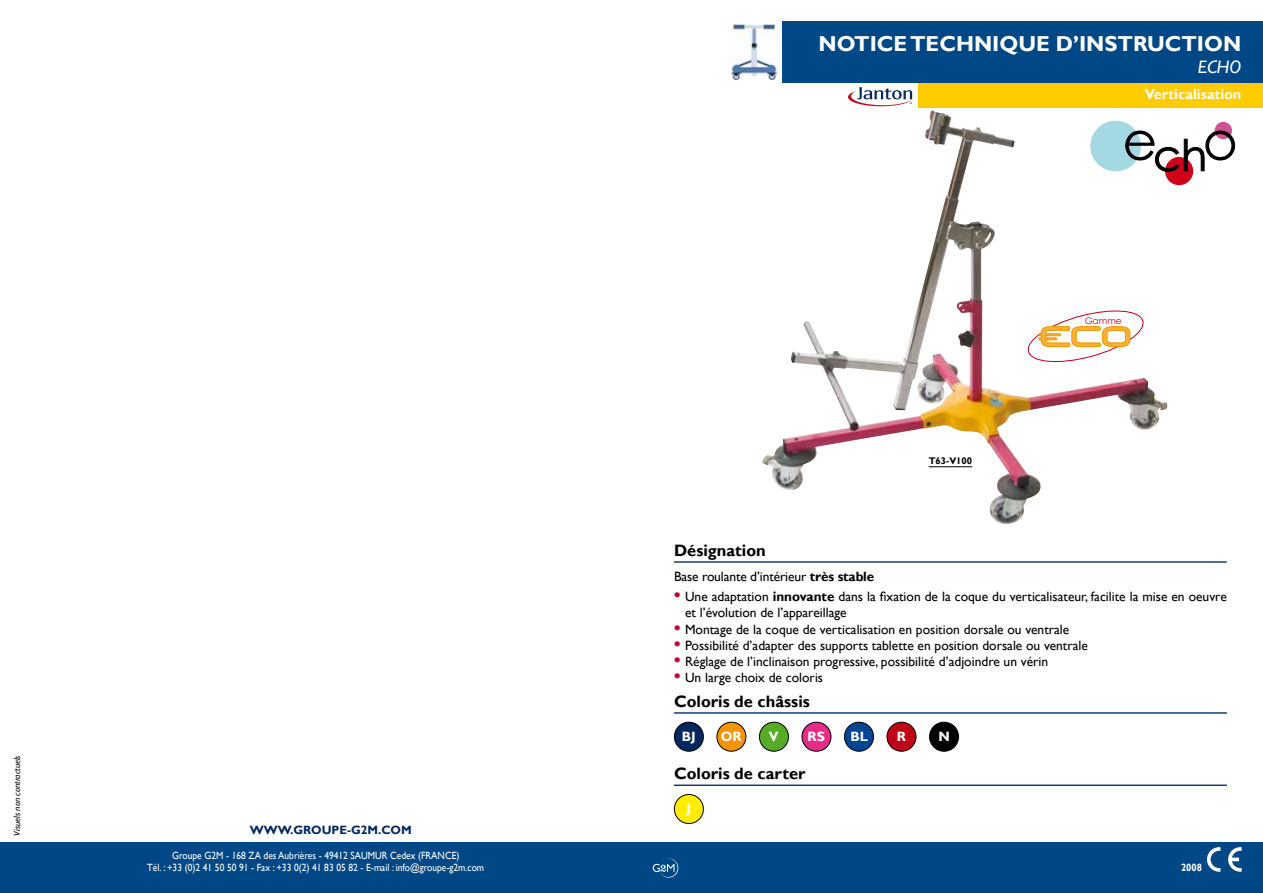
<style>
.page{position:relative;width:1263px;height:893px;background:#fff}
.page>*{position:absolute;margin:0;border:0;box-sizing:border-box;transform-origin:0 0}
.t1{font:700 21.6px "Gill Sans";color:#fff}
.t2{font:italic 18px "Gill Sans";color:#fff}
.t3{font:700 16.5px "Gill Sans";color:#000}
.t4{font:700 14.4px "Gill Sans";color:#fff}
.t5{font:13.5px/16.2px "Gill Sans";color:#000}
.t6{font:700 13.5px "Gill Sans";color:#fff}
.t7{font:700 12px "Gill Sans";color:#00285f}
.t8{font:10.5px/12.6px "Gill Sans";color:#fff;text-align:center;scale:.9 1}
.t9{font:700 10.5px "Gill Sans";color:#fff;scale:.9 1}
.t10{font:700 9.6px "Gill Sans";color:#000}
.t11{font:italic 9px "Gill Sans";color:#000}
.t12{font:9px "Century Gothic";color:#c00418}
.s1{font-weight:700}
.s2{font-weight:700;font-size:18px;color:#c1002b}
</style>
<div class="page">
<div style="left:631px;top:842px;width:632px;height:51px;background:#004885"></div>
<div style="left:0;top:842px;width:631px;height:51px;background:#004885"></div>
<svg style="left:1207px;top:847px;width:13px;height:25px"></svg>
<svg style="left:1228px;top:847px;width:13px;height:25px"></svg>
<svg style="left:653px;top:858px;width:26px;height:20px"></svg>
<svg style="left:848px;top:87px;width:64px;height:19px"></svg>
<div style="left:918px;top:80px;width:345px;height:27px;background:#fc0"></div>
<div style="left:782px;top:21px;width:481px;height:61px;background:#004885"></div>
<img style="left:731px;top:24px;width:47px;height:55px">
<hr style="left:674px;top:712px;width:553px;height:2px;background:#00285f">
<hr style="left:674px;top:785px;width:553px;height:1px;background:#00285f">
<div style="left:674px;top:794px;width:29px;height:29px;background:#ffed00;border-radius:50%"></div>
<div style="left:674px;top:794px;width:30px;height:30px;border:1px solid #000;border-radius:50%"></div>
<div style="left:674px;top:722px;width:29px;height:29px;background:#00285f;border-radius:50%"></div>
<div style="left:674px;top:722px;width:30px;height:30px;border:1px solid #000;border-radius:50%"></div>
<div style="left:717px;top:722px;width:29px;height:29px;background:#f39400;border-radius:50%"></div>
<div style="left:716px;top:722px;width:30px;height:30px;border:1px solid #000;border-radius:50%"></div>
<div style="left:759px;top:722px;width:29px;height:29px;background:#57ab27;border-radius:50%"></div>
<div style="left:759px;top:722px;width:30px;height:30px;border:1px solid #000;border-radius:50%"></div>
<div style="left:802px;top:722px;width:29px;height:29px;background:#e52d87;border-radius:50%"></div>
<div style="left:801px;top:722px;width:30px;height:30px;border:1px solid #000;border-radius:50%"></div>
<div style="left:844px;top:722px;width:29px;height:29px;background:#004494;border-radius:50%"></div>
<div style="left:844px;top:722px;width:30px;height:30px;border:1px solid #000;border-radius:50%"></div>
<div style="left:887px;top:722px;width:29px;height:29px;background:#c00418;border-radius:50%"></div>
<div style="left:887px;top:722px;width:29px;height:30px;border:1px solid #000;border-radius:50%"></div>
<div style="left:929px;top:722px;width:29px;height:29px;background:#000;border-radius:50%"></div>
<div style="left:929px;top:722px;width:30px;height:30px;border:1px solid #000;border-radius:50%"></div>
<div style="left:1165px;top:157px;width:28px;height:28px;background:#d10019;border-radius:50%"></div>
<div style="left:1215px;top:122px;width:17px;height:17px;background:#d15094;border-radius:50%"></div>
<svg style="left:1168px;top:131px;width:67px;height:41px"></svg>
<img style="left:762px;top:110px;width:406px;height:415px">
<hr style="left:674px;top:561px;width:553px;height:2px;background:#00285f">
<p class="t11" style="left:13px;top:836px;width:82px;rotate:-90deg">Visuels non contractuels</p>
<p class="t7" style="left:250px;top:825px;width:163px">WWW.GROUPE-G2M.COM</p>
<p class="t8" style="left:147px;top:850px;width:376px">Groupe G2M - 168 ZA des Aubrières - 49412 SAUMUR Cedex (FRANCE)<br>Tél. : +33 (0)2 41 50 50 91 - Fax : +33 0(2) 41 83 05 82 - E-mail : info@groupe-g2m.com</p>
<h1 class="t1" style="left:818px;top:35px;width:424px">NOTICE TECHNIQUE D’INSTRUCTION</h1>
<h2 class="t2" style="left:1198px;top:59px;width:45px">ECHO</h2>
<p class="t4" style="left:1145px;top:88px;width:98px">Verticalisation</p>
<p class="t3" style="left:674px;top:543px;width:93px">Désignation</p>
<p class="t10" style="left:929px;top:457px;width:45px">T63-V100</p>
<p class="t12" style="left:1085px;top:316px;width:39px">Gamme</p>
<p class="t5" style="left:674px;top:569px;width:202px">Base roulante d’intérieur <span class="s1">très stable</span></p>
<p class="t5" style="left:685px;top:590px;width:543px;text-indent:-11px"><span class="s2">•</span> Une adaptation <span class="s1">innovante</span> dans la fixation de la coque du verticalisateur, facilite la mise en oeuvre et l’évolution de l’appareillage</p>
<p class="t5" style="left:674px;top:621px;width:397px"><span class="s2">•</span> Montage de la coque de verticalisation en position dorsale ou ventrale</p>
<p class="t5" style="left:674px;top:638px;width:415px"><span class="s2">•</span> Possibilité d’adapter des supports tablette en position dorsale ou ventrale</p>
<p class="t5" style="left:674px;top:654px;width:376px"><span class="s2">•</span> Réglage de l’inclinaison progressive, possibilité d’adjoindre un vérin</p>
<p class="t5" style="left:674px;top:670px;width:151px"><span class="s2">•</span> Un large choix de coloris</p>
<p class="t3" style="left:674px;top:694px;width:137px">Coloris de châssis</p>
<p class="t6" style="left:682px;top:731px;width:15px">BJ</p>
<p class="t6" style="left:721px;top:731px;width:22px">OR</p>
<p class="t6" style="left:769px;top:731px;width:11px">V</p>
<p class="t6" style="left:808px;top:731px;width:19px">RS</p>
<p class="t6" style="left:850px;top:731px;width:19px">BL</p>
<p class="t6" style="left:897px;top:731px;width:11px">R</p>
<p class="t6" style="left:938px;top:731px;width:13px">N</p>
<p class="t3" style="left:674px;top:767px;width:133px">Coloris de carter</p>
<p class="t6" style="left:686px;top:803px;width:6px">J</p>
<p class="t9" style="left:1181px;top:863px;width:25px">2008</p>
</div>
